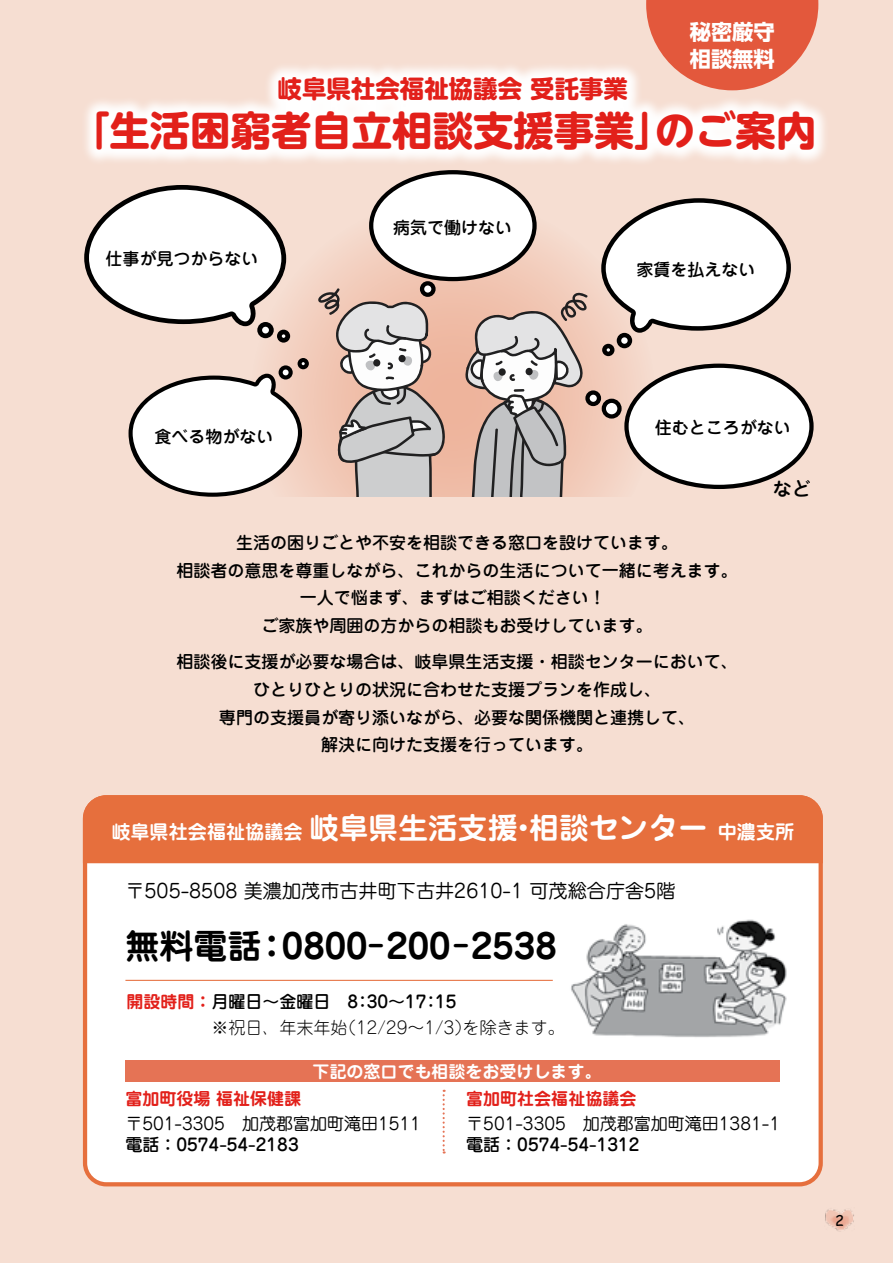
<style>
.page{position:relative;width:893px;height:1263px;background:#f6ded2}
.page>*{position:absolute;margin:0;border:0;box-sizing:border-box;transform-origin:0 0}
.t1{font:700 40.35px "UD Shin M Go Pro";color:#e2201a}
.t2{font:700 34.05px "Jun 501 Pro";color:#000}
.t3{font:700 24.45px "UD Shin M Go Pro";color:#e2201a}
.t4{font:700 21.3px/26.5px "UD Shin Go Pro";color:#fff}
.t5{font:19.2px "Jun 201 Pro";color:#000}
.t6{font:700 19.2px "Jun 501 Pro";color:#fff}
.t7{font:500 19.2px "Jun 34 Pro";color:#000}
.t8{font:500 16.95px/27.6px "Jun 34 Pro";color:#000;text-align:center}
.t9{font:16.95px "Jun 201 Pro";color:#000}
.t10{font:300 16.95px "Jun 101 Pro";color:#000}
.t11{font:700 16.95px "Jun 501 Pro";color:#e2201a}
.t12{font:700 16.95px "Jun 501 Pro";color:#fff}
.t13{font:14.85px "Comic Sans MS";color:#000}
.s1{font-size:29.7px}
.s2{font-family:"Jun 501 Pro";font-weight:700;color:#e2201a}
</style>
<div class="page">
<img style="left:825px;top:1209px;width:29px;height:23px">
<svg style="left:646px;top:0;width:172px;height:61px;background:#e46146"></svg>
<svg style="left:277px;top:198px;width:379px;height:299px"></svg>
<svg style="left:86px;top:61px;width:739px;height:100px;fill:#fefefe"></svg>
<div style="left:85px;top:797px;width:736px;height:387px;background:#fff;border-radius:21px"></div>
<div style="left:83px;top:795px;width:740px;height:391px;border:4px solid #e66f3d;border-radius:21px"></div>
<div style="left:82px;top:795px;width:741px;height:70px;background:#e66f3d"></div>
<hr style="left:125px;top:980px;width:428px;height:1px;background:#e66f3d">
<div style="left:125px;top:1060px;width:655px;height:22px;background:#e57355"></div>
<svg style="left:443px;top:1090px;width:2px;height:63px"></svg>
<svg style="left:465px;top:291px;width:122px;height:206px;background:#c7b6b0"></svg>
<svg style="left:318px;top:288px;width:127px;height:209px;background:#cdbbb4"></svg>
<svg style="left:601px;top:198px;width:190px;height:158px"></svg>
<svg style="left:129px;top:358px;width:180px;height:139px"></svg>
<svg style="left:84px;top:185px;width:206px;height:158px"></svg>
<div style="left:626px;top:366px;width:185px;height:121px;background:#fff;border-radius:50%"></div>
<div style="left:624px;top:364px;width:190px;height:125px;border:4px solid #000;border-radius:50%"></div>
<div style="left:371px;top:172px;width:163px;height:107px;background:#fff;border-radius:50%"></div>
<div style="left:369px;top:170px;width:168px;height:111px;border:4px solid #000;border-radius:50%"></div>
<svg style="left:422px;top:283px;width:11px;height:12px"></svg>
<div style="left:420px;top:281px;width:16px;height:16px;border:4px solid #000;border-radius:50%"></div>
<svg style="left:604px;top:401px;width:15px;height:15px"></svg>
<div style="left:602px;top:399px;width:20px;height:20px;border:4px solid #000;border-radius:50%"></div>
<svg style="left:587px;top:393px;width:12px;height:11px"></svg>
<div style="left:585px;top:390px;width:16px;height:16px;border:4px solid #000;border-radius:50%"></div>
<img style="left:571px;top:919px;width:216px;height:119px">
<p class="t4" style="left:690px;top:18px;width:87px">秘密厳守相談無料</p>
<h3 class="t3" style="left:278px;top:69px;width:352px">岐阜県社会福祉協議会 受託事業</h3>
<h1 class="t1" style="left:69px;top:98px;width:749px">「生活困窮者自立相談支援事業」のご案内</h1>
<p class="t8" style="left:105px;top:243px;width:155px">仕事が見つからない</p>
<p class="t8" style="left:393px;top:212px;width:121px">病気で働けない</p>
<p class="t8" style="left:637px;top:254px;width:121px">家賃を払えない</p>
<p class="t8" style="left:154px;top:421px;width:121px">食べる物がない</p>
<p class="t8" style="left:655px;top:412px;width:138px">住むところがない</p>
<p class="t7" style="left:773px;top:474px;width:40px">など</p>
<p class="t8" style="left:176px;top:527px;width:563px">生活の困りごとや不安を相談できる窓口を設けています。<br>相談者の意思を尊重しながら、これからの生活について一緒に考えます。一人で悩まず、まずはご相談ください！<br>ご家族や周囲の方からの相談もお受けしています。</p>
<p class="t8" style="left:176px;top:646px;width:563px">相談後に支援が必要な場合は、岐阜県生活支援・相談センターにおいて、ひとりひとりの状況に合わせた支援プランを作成し、<br>専門の支援員が寄り添いながら、必要な関係機関と連携して、<br>解決に向けた支援を行っています。</p>
<p class="t6" style="left:111px;top:817px;width:684px">岐阜県社会福祉協議会 <span class="s1">岐阜県生活支援・相談センター</span> 中濃支所</p>
<p class="t5" style="left:125px;top:875px;width:551px">〒505-8508 美濃加茂市古井町下古井2610-1 可茂総合庁舎5階</p>
<h2 class="t2" style="left:125px;top:919px;width:433px">無料電話：0800-200-2538</h2>
<p class="t8" style="left:126px;top:986px;width:332px"><span class="s2">開設時間：</span>月曜日〜金曜日　8：30〜17：15</p>
<p class="t10" style="left:126px;top:1014px;width:440px">　　　　　※祝日、年末年始（12/29〜1/3）を除きます。</p>
<p class="t12" style="left:313px;top:1058px;width:291px">下記の窓口でも相談をお受けします。</p>
<p class="t11" style="left:125px;top:1085px;width:177px">富加町役場 福祉保健課</p>
<p class="t9" style="left:125px;top:1110px;width:297px">〒501-3305　加茂郡富加町滝田1511</p>
<p class="t8" style="left:125px;top:1129px;width:175px">電話：0574-54-2183</p>
<p class="t11" style="left:466px;top:1085px;width:172px">富加町社会福祉協議会</p>
<p class="t9" style="left:466px;top:1110px;width:315px">〒501-3305　加茂郡富加町滝田1381-1</p>
<p class="t8" style="left:466px;top:1129px;width:175px">電話：0574-54-1312</p>
<p class="t13" style="left:835px;top:1209px;width:11px">2</p>
</div>
